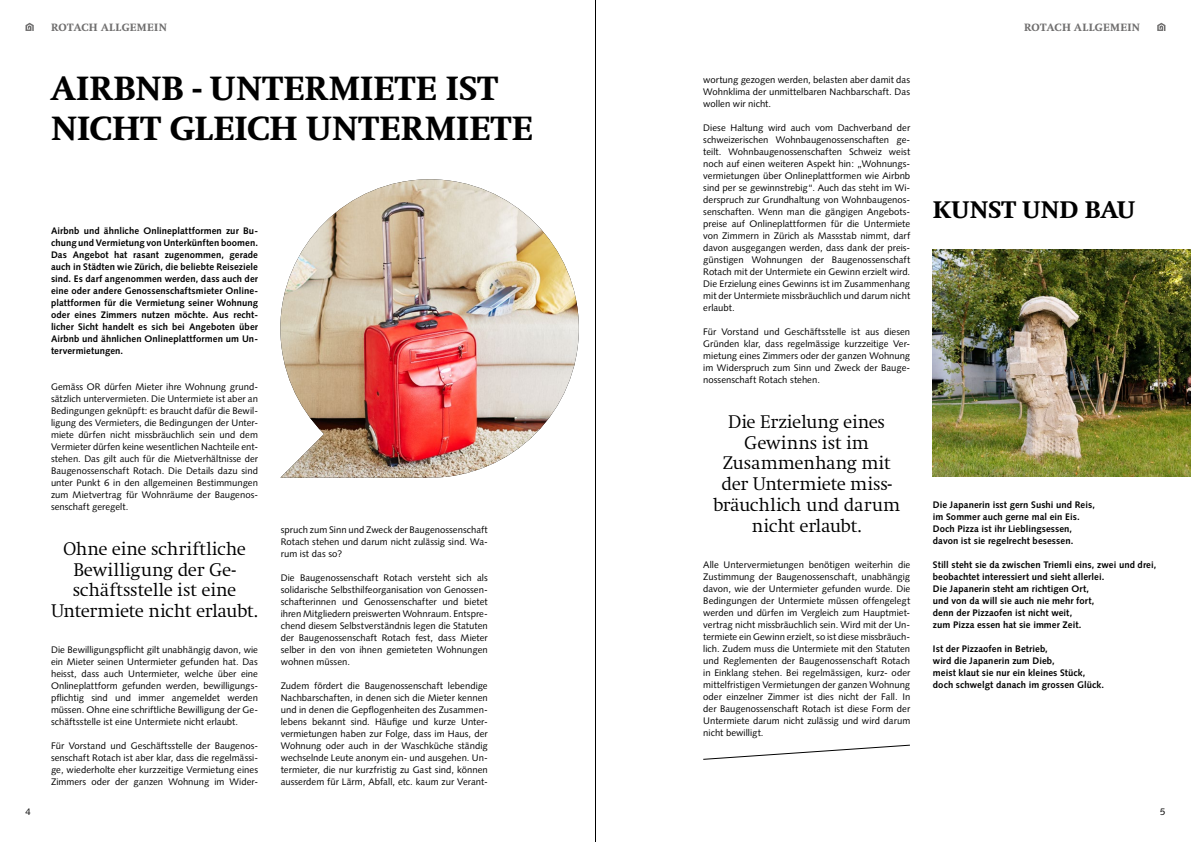
<style>
.page{position:relative;width:1191px;height:842px;background:#fff}
.page>*{position:absolute;margin:0;border:0;box-sizing:border-box;transform-origin:0 0}
.t1{font:800 35px/40px "Swift";letter-spacing:.005em;color:#000}
.t2{font:800 25px "Swift";letter-spacing:.005em;color:#000}
.t3{font:300 19px/20.8px "Swift";letter-spacing:-.015em;color:#000;text-align:center}
.t4{font:800 11px "Swift";letter-spacing:.03em;color:#706f6f}
.t5{font:9.5px/12px "Syntax";letter-spacing:.005em;color:#000;text-align:justify}
.t6{font:700 9.5px/12px "Syntax";letter-spacing:.005em;color:#000}
</style>
<div class="page">
<hr style="left:595px;top:0;width:1px;height:842px;background:#000">
<svg style="left:703px;top:745px;width:207px;height:15px"></svg>
<img style="left:933px;top:249px;width:258px;height:227px">
<img style="left:280px;top:179px;width:299px;height:299px">
<svg style="left:26px;top:23px;width:8px;height:8px"></svg>
<svg style="left:1157px;top:23px;width:8px;height:8px"></svg>
<p class="t4" style="left:51px;top:21px;width:117px">ROTACH ALLGEMEIN</p>
<p class="t4" style="left:1024px;top:21px;width:117px">ROTACH ALLGEMEIN</p>
<h1 class="t1" style="left:51px;top:69px;width:484px">AIRBNB - UNTERMIETE IST<br>NICHT GLEICH UNTERMIETE</h1>
<p class="t6" style="left:51px;top:225px;width:208px;text-align:justify">Airbnb und ähnliche Onlineplattformen zur Bu&shy;chung und Vermietung von Unterkünften boomen.<br>Das Angebot hat rasant zugenommen, gerade auch in Städten wie Zürich, die beliebte Reiseziele sind. Es darf angenommen werden, dass auch der eine oder andere Genossenschaftsmieter Online&shy;plattformen für die Vermietung seiner Wohnung oder eines Zimmers nutzen möchte. Aus recht&shy;licher Sicht handelt es sich bei Angeboten über Airbnb und ähnlichen Onlineplattformen um Un&shy;tervermietungen.</p>
<p class="t5" style="left:51px;top:381px;width:208px">Gemäss OR dürfen Mieter ihre Wohnung grund&shy;sätzlich untervermieten. Die Untermiete ist aber an Bedingungen geknüpft: es braucht dafür die Bewil&shy;ligung des Vermieters, die Bedingungen der Unter&shy;miete dürfen nicht missbräuchlich sein und dem Vermieter dürfen keine wesentlichen Nachteile ent&shy;stehen. Das gilt auch für die Mietverhältnisse der Baugenossenschaft Rotach. Die Details dazu sind unter Punkt 6 in den allgemeinen Bestimmungen zum Mietvertrag für Wohnräume der Baugenos&shy;senschaft geregelt.</p>
<h3 class="t3" style="left:51px;top:538px;width:208px">Ohne eine schriftliche<br>Bewilligung der Ge&shy;schäftsstelle ist eine<br>Untermiete nicht erlaubt.</h3>
<p class="t5" style="left:51px;top:644px;width:208px">Die Bewilligungspflicht gilt unabhängig davon, wie ein Mieter seinen Untermieter gefunden hat. Das heisst, dass auch Untermieter, welche über eine Onlineplattform gefunden werden, bewilligungs&shy;pflichtig sind und immer angemeldet werden müssen. Ohne eine schriftliche Bewilligung der Ge&shy;schäftsstelle ist eine Untermiete nicht erlaubt.</p>
<p class="t5" style="left:51px;top:740px;width:208px">Für Vorstand und Geschäftsstelle der Baugenos&shy;senschaft Rotach ist aber klar, dass die regelmässi&shy;ge, wiederholte eher kurzzeitige Vermietung eines Zimmers oder der ganzen Wohnung im Wider-</p>
<p class="t5" style="left:281px;top:524px;width:208px">spruch zum Sinn und Zweck der Baugenossenschaft Rotach stehen und darum nicht zulässig sind. Wa&shy;rum ist das so?</p>
<p class="t5" style="left:281px;top:572px;width:208px">Die Baugenossenschaft Rotach versteht sich als solidarische Selbsthilfeorganisation von Genossen&shy;schafterinnen und Genossenschafter und bietet ihren Mitgliedern preiswerten Wohnraum. Entspre&shy;chend diesem Selbstverständnis legen die Statuten der Baugenossenschaft Rotach fest, dass Mieter selber in den von ihnen gemieteten Wohnungen wohnen müssen.</p>
<p class="t5" style="left:281px;top:680px;width:208px">Zudem fördert die Baugenossenschaft lebendige Nachbarschaften, in denen sich die Mieter kennen und in denen die Gepflogenheiten des Zusammen&shy;lebens bekannt sind. Häufige und kurze Unter&shy;vermietungen haben zur Folge, dass im Haus, der Wohnung oder auch in der Waschküche ständig wechselnde Leute anonym ein- und ausgehen. Un&shy;termieter, die nur kurzfristig zu Gast sind, können ausserdem für Lärm, Abfall, etc. kaum zur Verant-</p>
<p class="t5" style="left:703px;top:74px;width:208px">wortung gezogen werden, belasten aber damit das Wohnklima der unmittelbaren Nachbarschaft. Das wollen wir nicht.</p>
<p class="t5" style="left:703px;top:122px;width:208px">Diese Haltung wird auch vom Dachverband der schweizerischen Wohnbaugenossenschaften ge&shy;teilt. Wohnbaugenossenschaften Schweiz weist noch auf einen weiteren Aspekt hin: „Wohnungs&shy;vermietungen über Onlineplattformen wie Airbnb sind per se gewinnstrebig“. Auch das steht im Wi&shy;derspruch zur Grundhaltung von Wohnbaugenos&shy;senschaften. Wenn man die gängigen Angebots&shy;preise auf Onlineplattformen für die Untermiete von Zimmern in Zürich als Massstab nimmt, darf davon ausgegangen werden, dass dank der preis&shy;günstigen Wohnungen der Baugenossenschaft Rotach mit der Untermiete ein Gewinn erzielt wird.<br>Die Erzielung eines Gewinns ist im Zusammenhang mit der Untermiete missbräuchlich und darum nicht erlaubt.</p>
<p class="t5" style="left:703px;top:326px;width:208px">Für Vorstand und Geschäftsstelle ist aus diesen Gründen klar, dass regelmässige kurzzeitige Ver&shy;mietung eines Zimmers oder der ganzen Wohnung im Widerspruch zum Sinn und Zweck der Bauge&shy;nossenschaft Rotach stehen.</p>
<h3 class="t3" style="left:713px;top:411px;width:189px">Die Erzielung eines<br>Gewinns ist im<br>Zusammenhang mit der Untermiete miss&shy;bräuchlich und darum nicht erlaubt.</h3>
<p class="t5" style="left:703px;top:558px;width:208px">Alle Untervermietungen benötigen weiterhin die Zustimmung der Baugenossenschaft, unabhängig davon, wie der Untermieter gefunden wurde. Die Bedingungen der Untermiete müssen offengelegt werden und dürfen im Vergleich zum Hauptmiet&shy;vertrag nicht missbräuchlich sein. Wird mit der Un&shy;termiete ein Gewinn erzielt, so ist diese missbräuch&shy;lich. Zudem muss die Untermiete mit den Statuten und Reglementen der Baugenossenschaft Rotach in Einklang stehen. Bei regelmässigen, kurz- oder mittelfristigen Vermietungen der ganzen Wohnung oder einzelner Zimmer ist dies nicht der Fall. In der Baugenossenschaft Rotach ist diese Form der Untermiete darum nicht zulässig und wird darum nicht bewilligt.</p>
<h2 class="t2" style="left:933px;top:196px;width:204px">KUNST UND BAU</h2>
<p class="t6" style="left:933px;top:498px;width:164px">Die Japanerin isst gern Sushi und Reis, im Sommer auch gerne mal ein Eis.<br>Doch Pizza ist ihr Lieblingsessen, davon ist sie regelrecht besessen.</p>
<p class="t6" style="left:933px;top:558px;width:225px">Still steht sie da zwischen Triemli eins, zwei und drei, beobachtet interessiert und sieht allerlei.<br>Die Japanerin steht am richtigen Ort,<br>und von da will sie auch nie mehr fort,<br>denn der Pizzaofen ist nicht weit,<br>zum Pizza essen hat sie immer Zeit.</p>
<p class="t6" style="left:933px;top:642px;width:173px">Ist der Pizzaofen in Betrieb,<br>wird die Japanerin zum Dieb,<br>meist klaut sie nur ein kleines Stück, doch schwelgt danach im grossen Glück.</p>
<p class="t5" style="left:26px;top:806px;width:7px">4</p>
<p class="t5" style="left:1160px;top:806px;width:7px">5</p>
</div>
